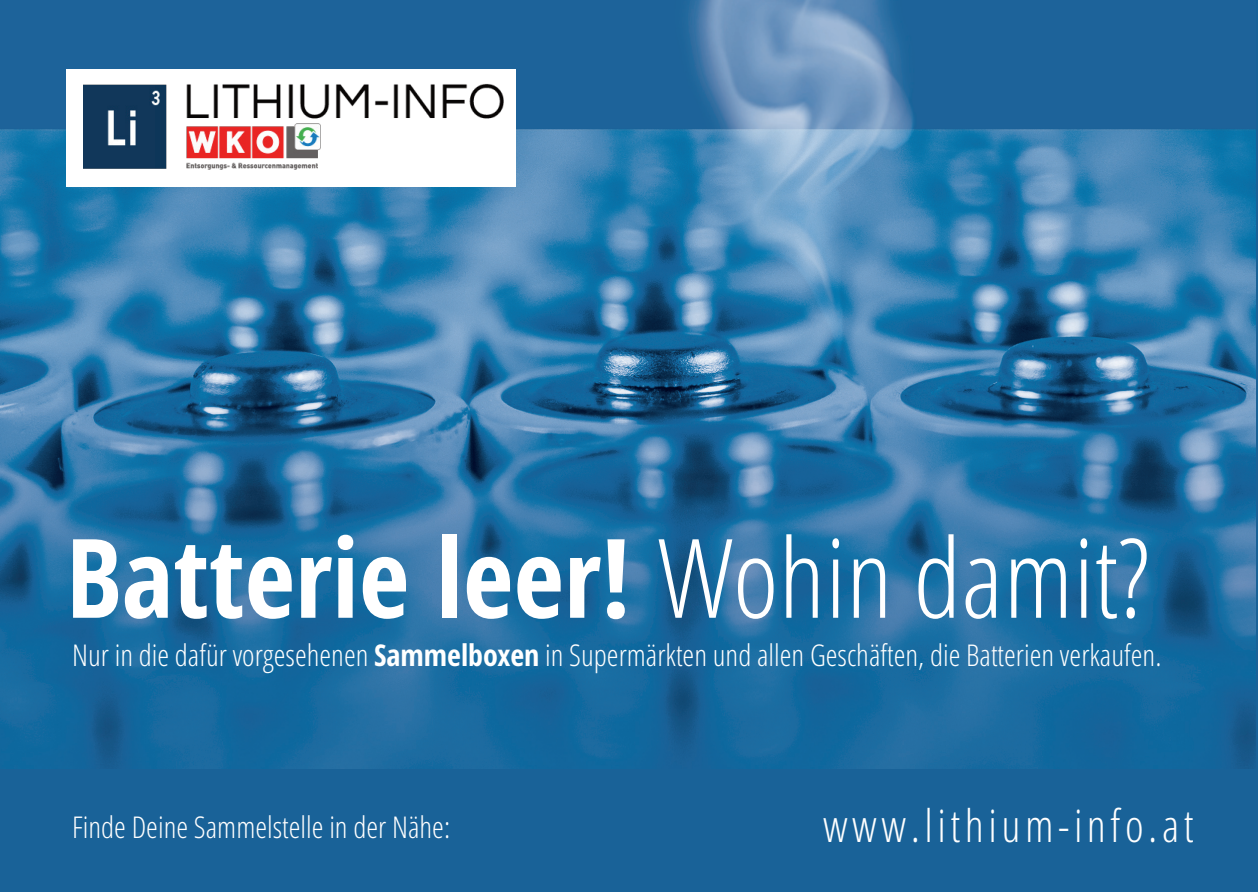
<style>
.page{position:relative;width:1258px;height:892px;background:#fff}
.page>*{position:absolute;margin:0;border:0;box-sizing:border-box;transform-origin:0 0}
.t1{font:700 109.8px "Open Sans Condensed";color:#fff}
.t2{font:300 45px "Open Sans Condensed";letter-spacing:.1em;color:#fff}
.t3{font:300 30px "Open Sans Condensed";color:#fff}
.s1{font-weight:300}
.s2{font-weight:700}
</style>
<div class="page">
<div style="left:0;top:0;width:1257px;height:892px;background:#196298"></div>
<img style="left:0;top:0;width:1254px;height:769px">
<img style="left:72px;top:69px;width:443px;height:118px">
<p class="t1" style="left:66px;top:534px;width:1084px">Batterie leer! <span class="s1">Wohin damit?</span></p>
<p class="t3" style="left:72px;top:644px;width:1090px">Nur in die dafür vorgesehenen <span class="s2">Sammelboxen</span> in Supermärkten und allen Geschäften, die Batterien verkaufen.</p>
<p class="t3" style="left:72px;top:815px;width:379px">Finde Deine Sammelstelle in der Nähe:</p>
<p class="t2" style="left:822px;top:808px;width:372px">www.lithium-info.at</p>
</div>
